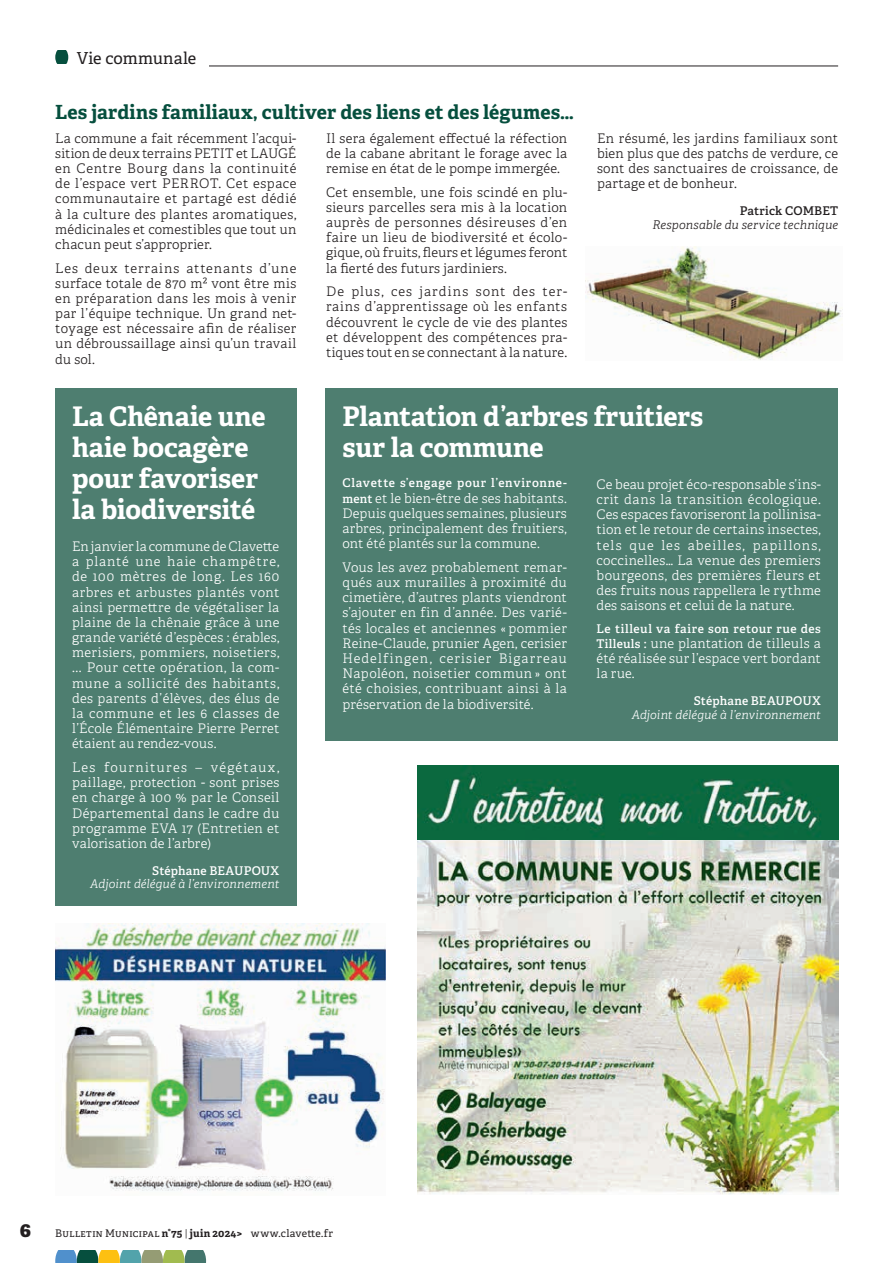
<style>
.page{position:relative;width:893px;height:1263px;background:#fff}
.page>*{position:absolute;margin:0;border:0;box-sizing:border-box;transform-origin:0 0}
.t1{font:700 27px/31px "Adelle";letter-spacing:-.005em;color:#fff}
.t2{font:700 19.5px "Adelle";letter-spacing:.005em;color:#064f3e}
.t3{font:16.5px "Adelle";color:#231f20}
.t4{font:300 13.2px/15.1px "Adelle";letter-spacing:.015em;color:#fff;text-align:justify}
.t5{font:300 13.2px/15.1px "Adelle";letter-spacing:.015em;color:#231f20;text-align:justify}
.t6{font:600 12px "Adelle";letter-spacing:.04em;color:#fff}
.t7{font:italic 300 12px "Adelle";letter-spacing:.005em;color:#fff}
.t8{font:600 12px "Adelle";letter-spacing:.01em;color:#fff}
.t9{font:italic 300 12px "Adelle";letter-spacing:.01em;color:#231f20}
.t10{font:600 12px "Adelle";letter-spacing:.01em;color:#231f20}
.t11{font:10.5px "Adelle";letter-spacing:.035em;color:#231f20}
.s1{font-weight:600;font-size:12px}
.s2{font-weight:800;font-size:19.5px}
.s3{font-weight:700}
.s4{font-weight:300}
</style>
<div class="page">
<svg style="left:55px;top:1250px;width:151px;height:13px;background:#7d9c77"></svg>
<hr style="left:55px;top:66px;width:783px;height:1px;background:#231f20">
<img style="left:585px;top:247px;width:257px;height:113px">
<div style="left:55px;top:388px;width:241px;height:517px;background:#4e7e70"></div>
<div style="left:325px;top:388px;width:513px;height:353px;background:#4e7e70"></div>
<div style="left:55px;top:51px;width:154px;height:17px;background:#fff"></div>
<svg style="left:55px;top:51px;width:13px;height:13px"></svg>
<img style="left:55px;top:924px;width:331px;height:267px">
<img style="left:417px;top:839px;width:421px;height:356px">
<img style="left:417px;top:765px;width:421px;height:74px">
<p class="t3" style="left:77px;top:48px;width:121px">Vie communale</p>
<h2 class="t2" style="left:55px;top:100px;width:520px">Les jardins familiaux, cultiver des liens et des légumes…</h2>
<p class="t5" style="left:55px;top:131px;width:243px">La commune a fait récemment l’acqui&shy;sition de deux terrains PETIT et LAUGÉ en Centre Bourg dans la continuité de l’espace vert PERROT. Cet espace communautaire et partagé est dédié à la culture des plantes aromatiques, médicinales et comestibles que tout un chacun peut s’approprier.</p>
<p class="t5" style="left:55px;top:261px;width:243px">Les deux terrains attenants d’une surface totale de 870 m² vont être mis en préparation dans les mois à venir par l’équipe technique. Un grand net&shy;toyage est nécessaire afin de réaliser un débroussaillage ainsi qu’un travail du sol.</p>
<p class="t5" style="left:326px;top:131px;width:243px">Il sera également effectué la réfection de la cabane abritant le forage avec la remise en état de le pompe immergée.</p>
<p class="t5" style="left:326px;top:185px;width:243px">Cet ensemble, une fois scindé en plu&shy;sieurs parcelles sera mis à la location auprès de personnes désireuses d’en faire un lieu de biodiversité et écolo&shy;gique, où fruits, fleurs et légumes feront la fierté des futurs jardiniers.</p>
<p class="t5" style="left:326px;top:284px;width:243px">De plus, ces jardins sont des ter&shy;rains d’apprentissage où les enfants découvrent le cycle de vie des plantes et développent des compétences pra&shy;tiques tout en se connectant à la nature.</p>
<p class="t5" style="left:597px;top:131px;width:243px">En résumé, les jardins familiaux sont bien plus que des patchs de verdure, ce sont des sanctuaires de croissance, de partage et de bonheur.</p>
<p class="t10" style="left:740px;top:203px;width:100px">Patrick COMBET</p>
<p class="t9" style="left:653px;top:217px;width:187px">Responsable du service technique</p>
<h1 class="t1" style="left:72px;top:401px;width:195px">La Chênaie une haie bocagère pour favoriser la biodiversité</h1>
<p class="t4" style="left:72px;top:539px;width:209px">En janvier la commune de Clavette a planté une haie champêtre, de 100 mètres de long. Les 160 arbres et arbustes plantés vont ainsi permettre de végétaliser la plaine de la chênaie grâce à une grande variété d’espèces : érables, merisiers, pommiers, noisetiers, ... Pour cette opération, la com&shy;mune a sollicité des habitants, des parents d’élèves, des élus de la commune et les 6 classes de l’École Élémentaire Pierre Perret étaient au rendez-vous.</p>
<p class="t4" style="left:72px;top:760px;width:209px">Les fournitures – végétaux, paillage, protection - sont prises en charge à 100 % par le Conseil Départemental dans le cadre du programme EVA 17 (Entretien et valorisation de l’arbre)</p>
<p class="t8" style="left:152px;top:863px;width:129px">Stéphane BEAUPOUX</p>
<p class="t7" style="left:90px;top:877px;width:191px">Adjoint délégué à l’environnement</p>
<h1 class="t1" style="left:342px;top:401px;width:362px">Plantation d’arbres fruitiers sur la commune</h1>
<p class="t6" style="left:342px;top:476px;width:226px">Clavette s’engage pour l’environne-</p>
<p class="t4" style="left:342px;top:491px;width:226px"><span class="s1">ment</span> et le bien-être de ses habitants.<br>Depuis quelques semaines, plusieurs arbres, principalement des fruitiers, ont été plantés sur la commune.</p>
<p class="t4" style="left:342px;top:560px;width:226px">Vous les avez probablement remar&shy;qués aux murailles à proximité du cimetière, d’autres plants viendront s’ajouter en fin d’année. Des varié&shy;tés locales et anciennes « pommier Reine-Claude, prunier Agen, cerisier Hedelfingen, cerisier Bigarreau Napoléon, noisetier commun » ont été choisies, contribuant ainsi à la préservation de la biodiversité.</p>
<p class="t4" style="left:597px;top:477px;width:226px">Ce beau projet éco-responsable s’ins&shy;crit dans la transition écologique.<br>Ces espaces favoriseront la pollinisa&shy;tion et le retour de certains insectes, tels que les abeilles, papillons, coccinelles… La venue des premiers bourgeons, des premières fleurs et des fruits nous rappellera le rythme des saisons et celui de la nature.</p>
<p class="t6" style="left:597px;top:621px;width:226px">Le tilleul va faire son retour rue des</p>
<p class="t4" style="left:597px;top:636px;width:226px"><span class="s1">Tilleuls :</span> une plantation de tilleuls a été réalisée sur l’espace vert bordant la rue.</p>
<p class="t8" style="left:694px;top:693px;width:129px">Stéphane BEAUPOUX</p>
<p class="t7" style="left:632px;top:707px;width:191px">Adjoint délégué à l’environnement</p>
<p class="t11" style="left:20px;top:1227px;width:315px"><span class="s2">6</span> Bulletin Municipal <span class="s3">n°75</span> <span class="s4">|</span> <span class="s3">juin 2024&gt;</span> www.clavette.fr</p>
</div>
